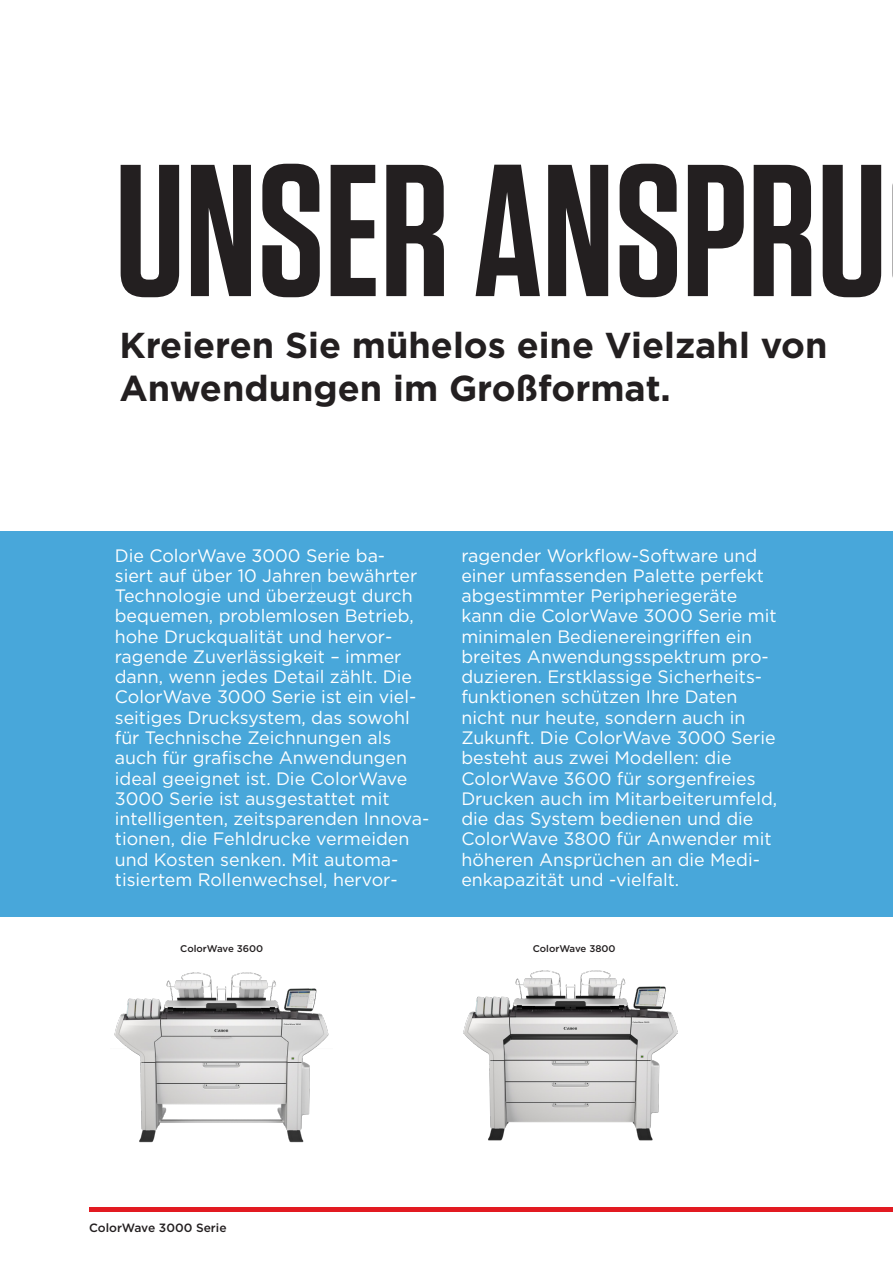
<style>
.page{position:relative;width:893px;height:1263px;background:#fff}
.page>*{position:absolute;margin:0;border:0;box-sizing:border-box;transform-origin:0 0}
.t1{font:600 187.5px "Tungsten";color:#231f20}
.t2{font:700 36px/43.2px "Gotham";color:#231f20}
.t3{font:18px/20.2px "Gotham";color:#fff}
.t4{font:500 12px "Gotham";color:#231f20}
.t5{font:500 9.75px "Gotham";color:#231f20}
</style>
<div class="page">
<div style="left:0;top:531px;width:893px;height:385px;background:#48a7da"></div>
<img style="left:463px;top:970px;width:215px;height:171px">
<div style="left:90px;top:1207px;width:803px;height:5px;background:#e21a21"></div>
<img style="left:114px;top:972px;width:215px;height:171px">
<p class="t1" style="left:115px;top:132px;width:774px">UNSER ANSPRU</p>
<p class="t2" style="left:119px;top:323px;width:710px">Kreieren Sie mühelos eine Vielzahl von<br>Anwendungen im Großformat.</p>
<p class="t3" style="left:115px;top:545px;width:316px">Die ColorWave 3000 Serie ba-<br>siert auf über 10 Jahren bewährter Technologie und überzeugt durch bequemen, problemlosen Betrieb, hohe Druckqualität und hervor&shy;ragende Zuverlässigkeit – immer dann, wenn jedes Detail zählt. Die ColorWave 3000 Serie ist ein viel&shy;seitiges Drucksystem, das sowohl für Technische Zeichnungen als auch für grafische Anwendungen ideal geeignet ist. Die ColorWave 3000 Serie ist ausgestattet mit intelligenten, zeitsparenden Innova&shy;tionen, die Fehldrucke vermeiden und Kosten senken. Mit automa&shy;tisiertem Rollenwechsel, hervor-</p>
<p class="t3" style="left:461px;top:545px;width:317px">ragender Workflow-Software und einer umfassenden Palette perfekt abgestimmter Peripheriegeräte kann die ColorWave 3000 Serie mit minimalen Bedienereingriffen ein breites Anwendungsspektrum pro&shy;duzieren. Erstklassige Sicherheits&shy;funktionen schützen Ihre Daten nicht nur heute, sondern auch in Zukunft. Die ColorWave 3000 Serie besteht aus zwei Modellen: die ColorWave 3600 für sorgenfreies Drucken auch im Mitarbeiterumfeld, die das System bedienen und die ColorWave 3800 für Anwender mit höheren Ansprüchen an die Medi&shy;enkapazität und -vielfalt.</p>
<p class="t5" style="left:180px;top:942px;width:85px">ColorWave 3600</p>
<p class="t5" style="left:533px;top:942px;width:84px">ColorWave 3800</p>
<p class="t4" style="left:89px;top:1220px;width:139px">ColorWave 3000 Serie</p>
</div>
